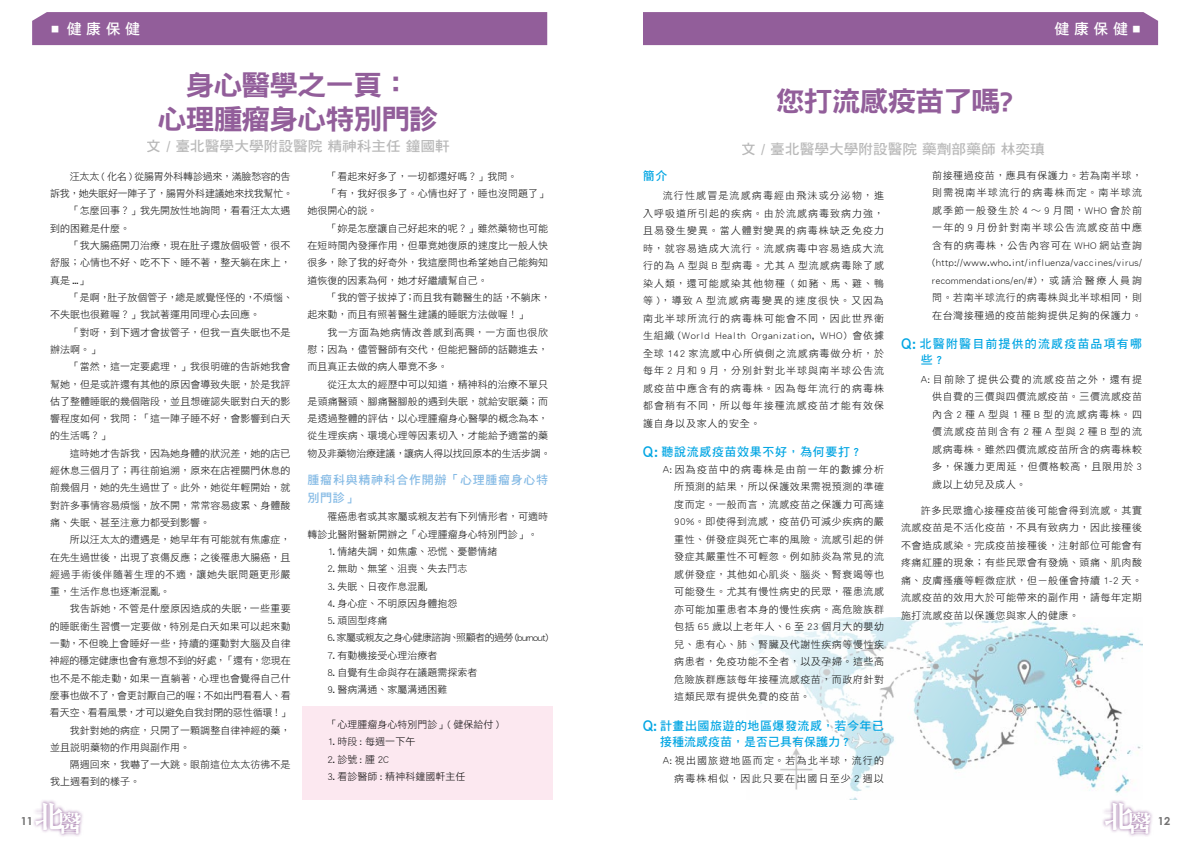
<style>
.page{position:relative;width:1191px;height:842px;background:#fff}
.page>*{position:absolute;margin:0;border:0;box-sizing:border-box;transform-origin:0 0}
.t1{font:30px "DF Ming XB WIN BF";color:#fff}
.t2{font:28px/33.6px "DF Hei Std W9";letter-spacing:-.05em;color:#925e9a;text-align:center;scale:1.05 1}
.t3{font:15px "DF Hei Std W7";letter-spacing:.3em;color:#fff}
.t4{font:14px "DF Hei Std W7";color:#898989;scale:1.05 1}
.t5{font:12px/15.5px "DF Hei Std W7";letter-spacing:.05em;color:#00a5e3}
.t6{font:12px/17.5px "DF Hei Std W7";letter-spacing:.06em;color:#84bae5}
.t7{font:12px/15.5px "DF Hei Std W7";letter-spacing:.095em;color:#00a5e3}
.t8{font:700 11px "Century Gothic";color:#727171}
.t9{font:10px/17.5px "DF Hei Std W3";letter-spacing:.005em;color:#000;text-align:justify}
.t10{font:10px "DF Hei Std W3";letter-spacing:-.025em;color:#000}
.t11{font:10px "DF Hei Std W3";letter-spacing:-.015em;color:#000}
.t12{font:10px "DF Hei Std W3";letter-spacing:.025em;color:#000}
.t13{font:10px/17.5px "DF Hei Std W3";letter-spacing:.115em;color:#000;text-align:right}
.t14{font:10px "DF Hei Std W3";letter-spacing:-.05em;color:#000}
.t15{font:10px "DF Hei Std W3";letter-spacing:-.02em;color:#000}
.t16{font:10px "DF Hei Std W3";letter-spacing:.05em;color:#000}
.t17{font:10px "DF Hei Std W3";letter-spacing:.055em;color:#000}
.s1{font-size:16px}
.s2{font-family:"DF Ming XB WIN BF";font-weight:400;font-size:30px;color:#fff}
.s3{font-family:"DF Ming XB WIN BF";font-weight:400;font-size:24px;color:#fff}
</style>
<div class="page">
<div style="left:643px;top:12px;width:515px;height:33px;background:#925e9a"></div>
<div style="left:32px;top:12px;width:515px;height:33px;background:#925e9a"></div>
<svg style="left:33px;top:800px;width:50px;height:37px"></svg>
<svg style="left:1102px;top:800px;width:50px;height:37px"></svg>
<img style="left:750px;top:618px;width:392px;height:181px">
<div style="left:302px;top:706px;width:250px;height:94px;background:#fce8f0"></div>
<h3 class="t3" style="left:51px;top:21px;width:90px"><sup>▓</sup> 健康保健</h3>
<h3 class="t3" style="left:1054px;top:21px;width:87px">健康保健 <sup>▓</sup></h3>
<h2 class="t2" style="left:157px;top:68px;width:269px">身心醫學之一頁：<br>心理腫瘤身心特別門診</h2>
<h3 class="t4" style="left:147px;top:138px;width:290px">文 / 臺北醫學大學附設醫院 精神科主任 鐘國軒</h3>
<p class="t10" style="left:70px;top:171px;width:222px">汪太太 ( 化名 ) 從腸胃外科轉診過來，滿臉愁容的告</p>
<p class="t10" style="left:50px;top:188px;width:244px">訴我，她失眠好一陣子了，腸胃外科建議她來找我幫忙。</p>
<p class="t9" style="left:70px;top:202px;width:222px">「怎麼回事？」我先開放性地詢問，看看汪太太遇</p>
<p class="t9" style="left:50px;top:219px;width:82px">到的困難是什麼。</p>
<p class="t9" style="left:70px;top:237px;width:222px">「我大腸癌開刀治療，現在肚子還放個吸管，很不</p>
<p class="t9" style="left:50px;top:254px;width:242px">舒服；心情也不好、吃不下、睡不著，整天躺在床上，</p>
<p class="t9" style="left:50px;top:271px;width:40px">真是 ...」</p>
<p class="t9" style="left:70px;top:288px;width:225px">「是啊，肚子放個管子，總是感覺怪怪的，不煩惱、</p>
<p class="t9" style="left:50px;top:306px;width:211px">不失眠也很難喔？」我試著運用同理心去回應。</p>
<p class="t9" style="left:70px;top:323px;width:222px">「對呀，到下週才會拔管子，但我一直失眠也不是</p>
<p class="t9" style="left:50px;top:340px;width:52px">辦法啊。」</p>
<p class="t9" style="left:70px;top:358px;width:222px">「當然，這一定要處理，」我很明確的告訴她我會</p>
<p class="t9" style="left:50px;top:375px;width:242px">幫她，但是或許還有其他的原因會導致失眠，於是我評</p>
<p class="t9" style="left:50px;top:392px;width:242px">估了整體睡眠的幾個階段，並且想確認失眠對白天的影</p>
<p class="t9" style="left:50px;top:410px;width:242px">響程度如何，我問：「這一陣子睡不好，會影響到白天</p>
<p class="t9" style="left:50px;top:427px;width:62px">的生活嗎？」</p>
<p class="t9" style="left:70px;top:444px;width:222px">這時她才告訴我，因為她身體的狀況差，她的店已</p>
<p class="t9" style="left:50px;top:461px;width:242px">經休息三個月了；再往前追溯，原來在店裡關門休息的</p>
<p class="t9" style="left:50px;top:479px;width:242px">前幾個月，她的先生過世了。此外，她從年輕開始，就</p>
<p class="t9" style="left:50px;top:496px;width:242px">對許多事情容易煩惱，放不開，常常容易疲累、身體酸</p>
<p class="t9" style="left:50px;top:513px;width:162px">痛、失眠、甚至注意力都受到影響。</p>
<p class="t9" style="left:70px;top:531px;width:222px">所以汪太太的遭遇是，她早年有可能就有焦慮症，</p>
<p class="t9" style="left:50px;top:548px;width:242px">在先生過世後，出現了哀傷反應；之後罹患大腸癌，且</p>
<p class="t16" style="left:50px;top:569px;width:242px">經過手術後伴隨著生理的不適，讓她失眠問題更形嚴</p>
<p class="t9" style="left:50px;top:583px;width:122px">重，生活作息也逐漸混亂。</p>
<p class="t12" style="left:70px;top:603px;width:222px">我告訴她，不管是什麼原因造成的失眠，一些重要</p>
<p class="t9" style="left:50px;top:617px;width:242px">的睡眠衛生習慣一定要做，特別是白天如果可以起來動</p>
<p class="t9" style="left:50px;top:634px;width:242px">一動，不但晚上會睡好一些，持續的運動對大腦及自律</p>
<p class="t15" style="left:50px;top:655px;width:242px">神經的穩定健康也會有意想不到的好處，「還有，您現在</p>
<p class="t12" style="left:50px;top:673px;width:242px">也不是不能走動，如果一直躺著，心理也會覺得自己什</p>
<p class="t11" style="left:50px;top:690px;width:242px">麼事也做不了，會更討厭自己的喔；不如出門看看人、看</p>
<p class="t11" style="left:50px;top:707px;width:242px">看天空、看看風景，才可以避免自我封閉的惡性循環！」</p>
<p class="t9" style="left:70px;top:721px;width:222px">我針對她的病症，只開了一顆調整自律神經的藥，</p>
<p class="t9" style="left:50px;top:738px;width:142px">並且說明藥物的作用與副作用。</p>
<p class="t9" style="left:70px;top:756px;width:222px">隔週回來，我嚇了一大跳。眼前這位太太彷彿不是</p>
<p class="t9" style="left:50px;top:773px;width:92px">我上週看到的樣子。</p>
<p class="t9" style="left:327px;top:167px;width:191px">「看起來好多了，一切都還好嗎？」我問。</p>
<p class="t9" style="left:327px;top:185px;width:222px">「有，我好很多了。心情也好了，睡也沒問題了」</p>
<p class="t9" style="left:308px;top:202px;width:71px">她很開心的說。</p>
<p class="t9" style="left:327px;top:219px;width:222px">「妳是怎麼讓自己好起來的呢？」雖然藥物也可能</p>
<p class="t9" style="left:308px;top:237px;width:242px">在短時間內發揮作用，但畢竟她復原的速度比一般人快</p>
<p class="t9" style="left:308px;top:254px;width:242px">很多，除了我的好奇外，我這麼問也希望她自己能夠知</p>
<p class="t9" style="left:308px;top:271px;width:181px">道恢復的因素為何，她才好繼續幫自己。</p>
<p class="t9" style="left:327px;top:288px;width:225px">「我的管子拔掉了；而且我有聽醫生的話，不躺床，</p>
<p class="t9" style="left:308px;top:306px;width:221px">起來動，而且有照著醫生建議的睡眠方法做喔！」</p>
<p class="t17" style="left:327px;top:327px;width:222px">我一方面為她病情改善感到高興，一方面也很欣</p>
<p class="t9" style="left:308px;top:340px;width:242px">慰；因為，儘管醫師有交代，但能把醫師的話聽進去，</p>
<p class="t9" style="left:308px;top:358px;width:141px">而且真正去做的病人畢竟不多。</p>
<p class="t9" style="left:327px;top:375px;width:222px">從汪太太的經歷中可以知道，精神科的治療不單只</p>
<p class="t9" style="left:308px;top:392px;width:242px">是頭痛醫頭、腳痛醫腳般的遇到失眠，就給安眠藥；而</p>
<p class="t9" style="left:308px;top:410px;width:242px">是透過整體的評估，以心理腫瘤身心醫學的概念為本，</p>
<p class="t9" style="left:308px;top:427px;width:242px">從生理疾病、環境心理等因素切入，才能給予適當的藥</p>
<p class="t10" style="left:308px;top:448px;width:244px">物及非藥物治療建議，讓病人得以找回原本的生活步調。</p>
<p class="t6" style="left:308px;top:471px;width:242px">腫瘤科與精神科合作開辦「心理腫瘤身心特別門診」</p>
<p class="t9" style="left:308px;top:508px;width:242px;text-indent:20px">罹癌患者或其家屬或親友若有下列情形者，可適時轉診北醫附醫新開辦之「心理腫瘤身心特別門診」。</p>
<p class="t9" style="left:327px;top:542px;width:171px">1. 情緒失調，如焦慮、恐慌、憂鬱情緒</p>
<p class="t9" style="left:327px;top:560px;width:141px">2. 無助、無望、沮喪、失去鬥志</p>
<p class="t9" style="left:327px;top:577px;width:101px">3. 失眠、日夜作息混亂</p>
<p class="t9" style="left:327px;top:594px;width:131px">4. 身心症、不明原因身體抱怨</p>
<p class="t9" style="left:327px;top:612px;width:61px">5. 頑固型疼痛</p>
<p class="t14" style="left:327px;top:632px;width:222px">6. 家屬或親友之身心健康諮詢、照顧者的過勞 (burnout)</p>
<p class="t9" style="left:327px;top:646px;width:111px">7. 有動機接受心理治療者</p>
<p class="t9" style="left:327px;top:663px;width:151px">8. 自覺有生命與存在議題需探索者</p>
<p class="t9" style="left:327px;top:681px;width:121px">9. 醫病溝通、家屬溝通困難</p>
<p class="t9" style="left:327px;top:715px;width:173px">「心理腫瘤身心特別門診」( 健保給付 )</p>
<p class="t9" style="left:327px;top:733px;width:89px">1. 時段 : 每週一下午</p>
<p class="t9" style="left:327px;top:750px;width:63px">2. 診號 : 腫 2C</p>
<p class="t9" style="left:327px;top:767px;width:139px">3. 看診醫師 : 精神科鐘國軒主任</p>
<h2 class="t2" style="left:775px;top:84px;width:228px">您打流感疫苗了嗎?</h2>
<h3 class="t4" style="left:741px;top:141px;width:290px">文 / 臺北醫學大學附設醫院 藥劑部藥師 林奕瑱</h3>
<p class="t5" style="left:643px;top:168px;width:26px">簡介</p>
<p class="t9" style="left:643px;top:187px;width:242px;text-indent:20px">流行性感冒是流感病毒經由飛沬或分泌物，進入呼吸道所引起的疾病。由於流感病毒致病力強，且易發生變異。當人體對變異的病毒株缺乏免疫力時，就容易造成大流行。流感病毒中容易造成大流行的為 A 型與 B 型病毒。尤其 A 型流感病毒除了感染人類，還可能感染其他物種 ( 如豬、馬、雞、鴨等 )，導致 A 型流感病毒變異的速度很快。又因為南北半球所流行的病毒株可能會不同，因此世界衛生組織 (World Health Organization, WHO) 會依據全球 142 家流感中心所偵側之流感病毒做分析，於每年 2 月和 9 月，分別針對北半球與南半球公告流感疫苗中應含有的病毒株。因為每年流行的病毒株都會稍有不同，所以每年接種流感疫苗才能有效保護自身以及家人的安全。</p>
<p class="t5" style="left:643px;top:444px;width:218px"><span class="s1">Q:</span> 聽說流感疫苗效果不好，為何要打 ?</p>
<p class="t9" style="left:674px;top:460px;width:211px;text-indent:-11px">A: 因為疫苗中的病毒株是由前一年的數據分析所預測的結果，所以保護效果需視預測的準確度而定。一般而言，流感疫苗之保護力可高達90%。即使得到流感，疫苗仍可減少疾病的嚴重性、併發症與死亡率的風險。流感引起的併發症其嚴重性不可輕忽。例如肺炎為常見的流感併發症，其他如心肌炎、腦炎、腎衰竭等也可能發生。尤其有慢性病史的民眾，罹患流感亦可能加重患者本身的慢性疾病。高危險族群包括 65 歲以上老年人、6 至 23 個月大的嬰幼兒、患有心、肺、腎臟及代謝性疾病等慢性疾病患者，免疫功能不全者，以及孕婦。這些高危險族群應該每年接種流感疫苗，而政府針對這類民眾有提供免費的疫苗。</p>
<p class="t5" style="left:660px;top:718px;width:225px;text-indent:-17px"><span class="s1">Q:</span> 計畫出國旅遊的地區爆發流感，若今年已接種流感疫苗，是否已具有保護力 ?</p>
<p class="t13" style="left:663px;top:752px;width:223px">A: 視出國旅遊地區而定。若為北半球，流行的病毒株相似，因此只要在出國日至少 2 週以</p>
<p class="t9" style="left:932px;top:166px;width:211px">前接種過疫苗，應具有保護力。若為南半球，則需視南半球流行的病毒株而定。南半球流感季節一般發生於 4 ～ 9 月間，WHO 會於前一年的 9 月份針對南半球公告流感疫苗中應含有的病毒株，公告內容可在 WHO 網站查詢(http://www.who.int/influenza/vaccines/virus/ recommendations/en/#)，或請洽醫療人員詢問。若南半球流行的病毒株與北半球相同，則在台灣接種過的疫苗能夠提供足夠的保護力。</p>
<p class="t7" style="left:921px;top:336px;width:223px;text-indent:-20px"><span class="s1">Q:</span> 北醫附醫目前提供的流感疫苗品項有哪些 ?</p>
<p class="t9" style="left:932px;top:370px;width:211px;text-indent:-11px">A: 目前除了提供公費的流感疫苗之外，還有提供自費的三價與四價流感疫苗。三價流感疫苗內含 2 種 A 型與 1 種 B 型的流感病毒株。四價流感疫苗則含有 2 種 A 型與 2 種 B 型的流感病毒株。雖然四價流感疫苗所含的病毒株較多，保護力更周延，但價格較高，且限用於 3歲以上幼兒及成人。</p>
<p class="t9" style="left:901px;top:501px;width:242px;text-indent:20px">許多民眾擔心接種疫苗後可能會得到流感。其實流感疫苗是不活化疫苗，不具有致病力，因此接種後不會造成感染。完成疫苗接種後，注射部位可能會有疼痛紅腫的現象；有些民眾會有發燒、頭痛、肌肉酸痛、皮膚搔癢等輕微症狀，但ㄧ般僅會持續 1-2 天。流感疫苗的效用大於可能帶來的副作用，請每年定期施打流感疫苗以保護您與家人的健康。</p>
<h1 class="t1" style="left:34px;top:801px;width:50px">北<sub>醫</sub></h1>
<p class="t8" style="left:1104px;top:812px;width:68px"><span class="s2">北</span><span class="s3">醫</span> 12</p>
<p class="t8" style="left:21px;top:812px;width:14px">11</p>
</div>
